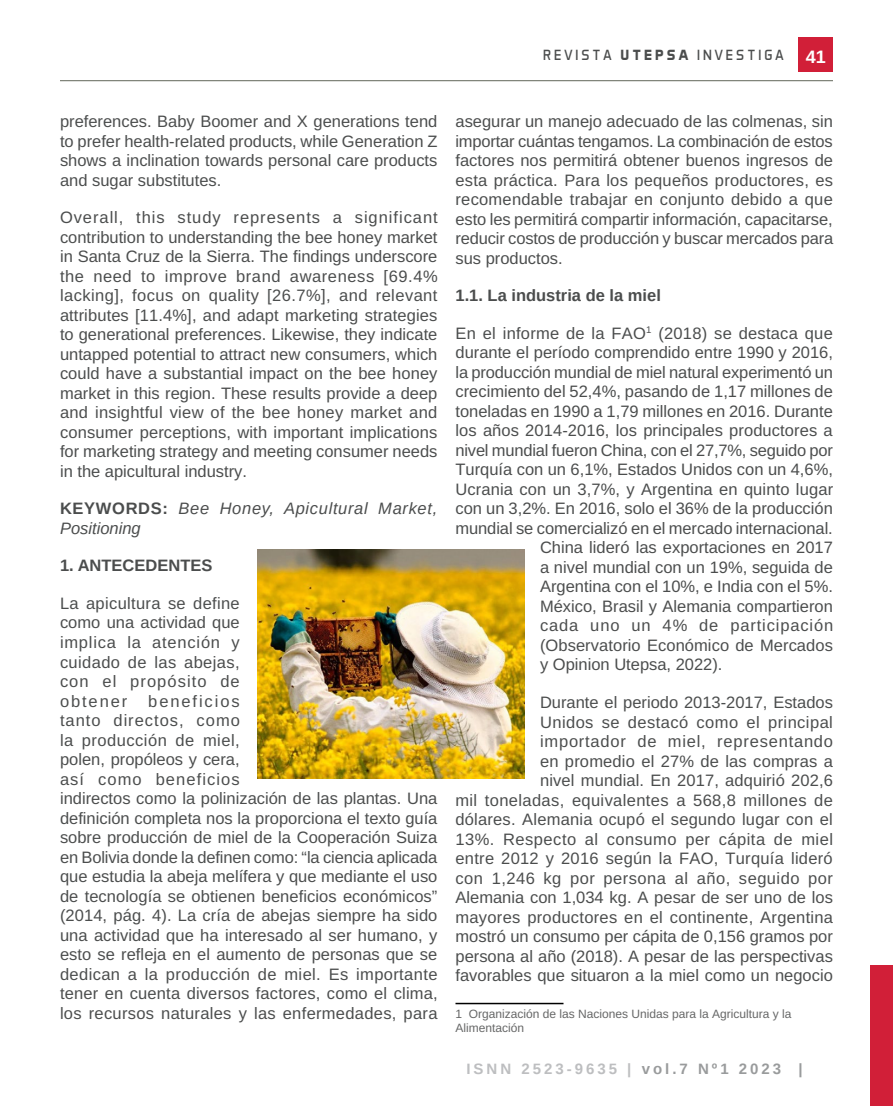
<style>
.page{position:relative;width:893px;height:1106px;background:#fff}
.page>*{position:absolute;margin:0;border:0;box-sizing:border-box;transform-origin:0 0}
.t1{font:16.5px/19.5px "Arimo";color:#4b4d4d;text-align:justify}
.t2{font:italic 16.5px/19.5px "Arimo";letter-spacing:.04em;color:#4b4d4d}
.t3{font:700 16.5px "Arimo";color:#4b4d4d}
.t4{font:16.5px "Arimo";letter-spacing:.055em;color:#4b4d4d}
.t5{font:700 15px "Arimo";letter-spacing:.2em;color:#bdbec0}
.t6{font:15px "Aero Matics";letter-spacing:.2em;color:#4b4d4d}
.t7{font:12px/14.4px "Arimo";color:#666767}
.s1{font-weight:700}
.s2{font-family:"Arimo";font-weight:700;font-size:18px;color:#fff}
.s3{font-weight:700;font-style:normal}
.s4{color:#999b9c}
</style>
<div class="page">
<div style="left:798px;top:38px;width:35px;height:34px;background:#d11f38"></div>
<hr style="left:60px;top:80px;width:773px;height:1px;background:#73776c">
<div style="left:870px;top:965px;width:23px;height:141px;background:#d11f38"></div>
<hr style="left:455px;top:1002px;width:108px;height:2px;background:#000">
<img style="left:257px;top:550px;width:268px;height:228px">
<p class="t6" style="left:543px;top:46px;width:284px">REVISTA <span class="s1">UTEPSA</span> INVESTIGA <span class="s2">41</span></p>
<p class="t1" style="left:60px;top:112px;width:379px">preferences. Baby Boomer and X generations tend to prefer health-related products, while Generation Z shows a inclination towards personal care products and sugar substitutes.</p>
<p class="t1" style="left:60px;top:208px;width:379px">Overall, this study represents a significant contribution to understanding the bee honey market in Santa Cruz de la Sierra. The findings underscore the need to improve brand awareness [69.4% lacking], focus on quality [26.7%], and relevant attributes [11.4%], and adapt marketing strategies to generational preferences. Likewise, they indicate untapped potential to attract new consumers, which could have a substantial impact on the bee honey market in this region. These results provide a deep and insightful view of the bee honey market and consumer perceptions, with important implications for marketing strategy and meeting consumer needs in the apicultural industry.</p>
<p class="t2" style="left:60px;top:499px;width:379px"><span class="s3">KEYWORDS:</span> Bee Honey, Apicultural Market,<br>Positioning</p>
<p class="t3" style="left:60px;top:556px;width:154px">1. ANTECEDENTES</p>
<p class="t1" style="left:60px;top:593px;width:181px">La apicultura se define como una actividad que implica la atención y cuidado de las abejas, con el propósito de obtener</p>
<p class="t1" style="left:60px;top:691px;width:379px;text-align:left;text-indent:88px">beneficios<br>tanto directos, como<br>la producción de miel,<br>polen, propóleos y cera,<br>así como beneficios<br>indirectos como la polinización de las plantas. Una definición completa nos la proporciona el texto guía sobre producción de miel de la Cooperación Suiza en Bolivia donde la definen como: “la ciencia aplicada que estudia la abeja melífera y que mediante el uso de tecnología se obtienen beneficios económicos” (2014, pág. 4). La cría de abejas siempre ha sido una actividad que ha interesado al ser humano, y esto se refleja en el aumento de personas que se dedican a la producción de miel. Es importante tener en cuenta diversos factores, como el clima, los recursos naturales y las enfermedades, para</p>
<p class="t1" style="left:455px;top:112px;width:379px">asegurar un manejo adecuado de las colmenas, sin importar cuántas tengamos. La combinación de estos factores nos permitirá obtener buenos ingresos de esta práctica. Para los pequeños productores, es recomendable trabajar en conjunto debido a que esto les permitirá compartir información, capacitarse, reducir costos de producción y buscar mercados para sus productos.</p>
<p class="t3" style="left:455px;top:286px;width:207px">1.1. La industria de la miel</p>
<p class="t1" style="left:455px;top:323px;width:379px">En el informe de la FAO<sup>1</sup> (2018) se destaca que</p>
<p class="t1" style="left:455px;top:343px;width:379px">durante el período comprendido entre 1990 y 2016,</p>
<p class="t1" style="left:455px;top:362px;width:379px">la producción mundial de miel natural experimentó un</p>
<p class="t1" style="left:455px;top:382px;width:379px">crecimiento del 52,4%, pasando de 1,17 millones de</p>
<p class="t1" style="left:455px;top:401px;width:379px">toneladas en 1990 a 1,79 millones en 2016. Durante</p>
<p class="t1" style="left:455px;top:421px;width:379px">los años 2014-2016, los principales productores a</p>
<p class="t1" style="left:455px;top:440px;width:379px">nivel mundial fueron China, con el 27,7%, seguido por</p>
<p class="t1" style="left:455px;top:460px;width:379px">Turquía con un 6,1%, Estados Unidos con un 4,6%,</p>
<p class="t1" style="left:455px;top:479px;width:379px">Ucrania con un 3,7%, y Argentina en quinto lugar</p>
<p class="t1" style="left:455px;top:499px;width:379px">con un 3,2%. En 2016, solo el 36% de la producción</p>
<p class="t1" style="left:455px;top:518px;width:379px">mundial se comercializó en el mercado internacional.</p>
<p class="t1" style="left:540px;top:538px;width:294px">China lideró las exportaciones en 2017</p>
<p class="t1" style="left:540px;top:557px;width:294px">a nivel mundial con un 19%, seguida de</p>
<p class="t1" style="left:540px;top:577px;width:294px">Argentina con el 10%, e India con el 5%.</p>
<p class="t1" style="left:540px;top:596px;width:294px">México, Brasil y Alemania compartieron</p>
<p class="t4" style="left:540px;top:616px;width:295px">cada uno un 4% de participación</p>
<p class="t1" style="left:540px;top:635px;width:294px">(Observatorio Económico de Mercados</p>
<p class="t1" style="left:540px;top:655px;width:184px">y Opinion Utepsa, 2022).</p>
<p class="t1" style="left:455px;top:692px;width:379px;text-align:right">Durante el periodo 2013-2017, Estados<br>Unidos se destacó como el principal importador de miel, representando<br>en promedio el 27% de las compras a<br>nivel mundial. En 2017, adquirió 202,6<br>mil toneladas, equivalentes a 568,8 millones de dólares. Alemania ocupó el segundo lugar con el 13%. Respecto al consumo per cápita de miel entre 2012 y 2016 según la FAO, Turquía lideró con 1,246 kg por persona al año, seguido por Alemania con 1,034 kg. A pesar de ser uno de los mayores productores en el continente, Argentina mostró un consumo per cápita de 0,156 gramos por persona al año (2018). A pesar de las perspectivas favorables que situaron a la miel como un negocio</p>
<p class="t7" style="left:455px;top:1006px;width:338px">1 Organización de las Naciones Unidas para la Agricultura y la<br>Alimentación</p>
<p class="t5" style="left:466px;top:1060px;width:338px">ISNN 2523-9635 | <span class="s4">vol.7 Nº1 2023 |</span></p>
</div>
